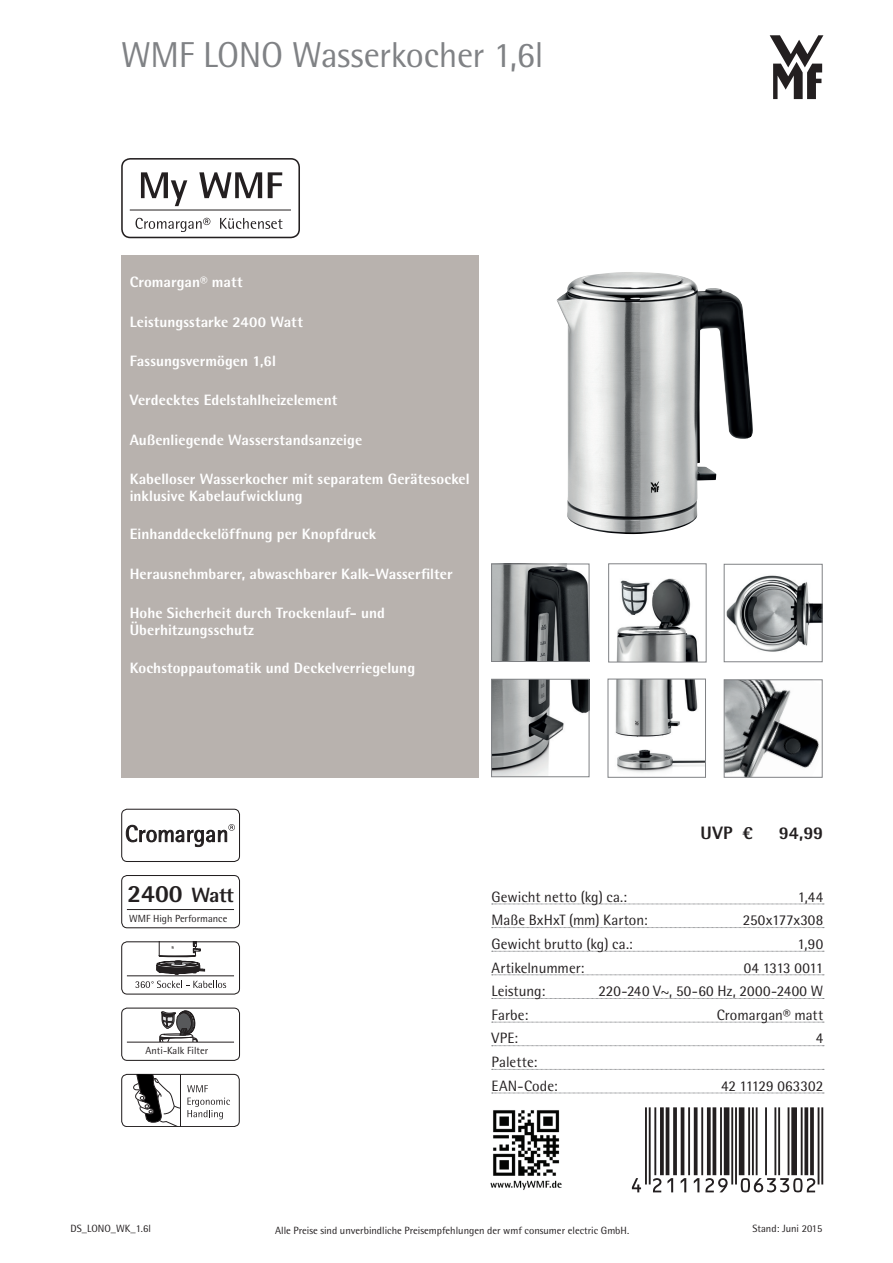
<style>
.page{position:relative;width:893px;height:1263px;background:#fff}
.page>*{position:absolute;margin:0;border:0;box-sizing:border-box;transform-origin:0 0}
.t1{font:36px "WMF Rotis";letter-spacing:-.01em;color:#808285}
.t2{font:700 24.9px "WMF Rotis";color:#231f20}
.t3{font:700 18px "WMF Rotis";letter-spacing:.01em;color:#231f20}
.t4{font:700 15px/16.5px "WMF Rotis";letter-spacing:.005em;color:#fff}
.t5{font:15px/23.5px "WMF Rotis";color:#231f20}
.t6{font:15px "WMF Rotis";letter-spacing:.02em;color:#231f20}
.t7{font:15px "WMF Rotis";letter-spacing:-.045em;color:#231f20}
.t8{font:10.5px "WMF Rotis";color:#231f20}
.t9{font:10.35px "WMF Rotis";color:#231f20}
.s1{font-size:20.7px}
</style>
<div class="page">
<svg style="left:770px;top:35px;width:53px;height:64px"></svg>
<img style="left:556px;top:272px;width:197px;height:262px">
<div style="left:121px;top:255px;width:358px;height:522px;background:#b8b2ae"></div>
<svg style="left:492px;top:904px;width:332px;height:1px"></svg>
<svg style="left:492px;top:927px;width:332px;height:1px"></svg>
<svg style="left:492px;top:951px;width:332px;height:1px"></svg>
<svg style="left:492px;top:974px;width:332px;height:1px"></svg>
<svg style="left:492px;top:998px;width:332px;height:1px"></svg>
<svg style="left:492px;top:1022px;width:332px;height:1px"></svg>
<svg style="left:492px;top:1045px;width:332px;height:1px"></svg>
<svg style="left:492px;top:1069px;width:332px;height:1px"></svg>
<svg style="left:492px;top:1093px;width:332px;height:1px"></svg>
<img style="left:726px;top:575px;width:94px;height:77px">
<div style="left:724px;top:564px;width:98px;height:98px;border:1px solid #808285"></div>
<img style="left:616px;top:578px;width:82px;height:82px">
<div style="left:608px;top:564px;width:98px;height:98px;border:1px solid #808285"></div>
<img style="left:493px;top:566px;width:94px;height:94px">
<div style="left:491px;top:564px;width:98px;height:98px;border:1px solid #808285"></div>
<div style="left:121px;top:875px;width:119px;height:53px;border:1px solid #231f20;border-radius:6px"></div>
<hr style="left:127px;top:909px;width:107px;height:1px;background:#231f20">
<div style="left:121px;top:1074px;width:119px;height:53px;border:1px solid #231f20;border-radius:6px"></div>
<svg style="left:132px;top:1074px;width:49px;height:53px"></svg>
<svg style="left:187px;top:1085px;width:43px;height:34px"></svg>
<div style="left:121px;top:809px;width:119px;height:53px;border:1px solid #231f20;border-radius:6px"></div>
<svg style="left:126px;top:824px;width:109px;height:23px"></svg>
<div style="left:121px;top:1007px;width:119px;height:54px;border:1px solid #231f20;border-radius:6px"></div>
<hr style="left:127px;top:1042px;width:107px;height:1px;background:#231f20">
<svg style="left:159px;top:1011px;width:39px;height:31px"></svg>
<div style="left:121px;top:941px;width:119px;height:53px;border:1px solid #231f20;border-radius:6px"></div>
<hr style="left:127px;top:975px;width:107px;height:1px;background:#231f20">
<svg style="left:135px;top:981px;width:91px;height:7px"></svg>
<svg style="left:157px;top:941px;width:48px;height:33px"></svg>
<img style="left:615px;top:681px;width:89px;height:92px">
<div style="left:608px;top:679px;width:98px;height:98px;border:1px solid #808285"></div>
<img style="left:493px;top:681px;width:94px;height:94px">
<div style="left:491px;top:679px;width:98px;height:98px;border:1px solid #808285"></div>
<svg style="left:632px;top:1107px;width:191px;height:85px"></svg>
<div style="left:121px;top:158px;width:179px;height:80px;border:2px solid #231f20;border-radius:8px"></div>
<hr style="left:130px;top:210px;width:161px;height:1px;background:#231f20">
<svg style="left:141px;top:172px;width:46px;height:34px"></svg>
<svg style="left:199px;top:172px;width:63px;height:26px"></svg>
<svg style="left:268px;top:172px;width:14px;height:26px"></svg>
<svg style="left:136px;top:218px;width:74px;height:14px"></svg>
<svg style="left:220px;top:218px;width:62px;height:11px"></svg>
<img style="left:726px;top:682px;width:93px;height:93px">
<div style="left:724px;top:680px;width:98px;height:97px;border:1px solid #808285"></div>
<img style="left:491px;top:1110px;width:71px;height:80px">
<h1 class="t1" style="left:121px;top:33px;width:424px">WMF LONO Wasserkocher 1,6l</h1>
<p class="t4" style="left:130px;top:274px;width:115px">Cromargan® matt</p>
<p class="t4" style="left:130px;top:313px;width:175px">Leistungsstarke 2400 Watt</p>
<p class="t4" style="left:130px;top:352px;width:148px">Fassungsvermögen 1,6l</p>
<p class="t4" style="left:130px;top:392px;width:209px">Verdecktes Edelstahlheizelement</p>
<p class="t4" style="left:130px;top:431px;width:234px">Außenliegende Wasserstandsanzeige</p>
<p class="t4" style="left:130px;top:471px;width:341px">Kabelloser Wasserkocher mit separatem Gerätesockel inklusive Kabelaufwicklung</p>
<p class="t4" style="left:130px;top:526px;width:248px">Einhanddeckelöffnung per Knopfdruck</p>
<p class="t4" style="left:130px;top:565px;width:324px">Herausnehmbarer, abwaschbarer Kalk-Wasserfilter</p>
<p class="t4" style="left:130px;top:604px;width:257px">Hohe Sicherheit durch Trockenlauf- und<br>Überhitzungsschutz</p>
<p class="t4" style="left:130px;top:660px;width:287px">Kochstoppautomatik und Deckelverriegelung</p>
<h2 class="t2" style="left:127px;top:878px;width:108px">2400 <span class="s1">Watt</span></h2>
<p class="t9" style="left:129px;top:912px;width:100px">WMF High Performance</p>
<p class="t9" style="left:146px;top:1044px;width:64px">Anti-Kalk Filter</p>
<p class="t3" style="left:701px;top:821px;width:54px">UVP €</p>
<p class="t3" style="left:779px;top:821px;width:46px">94,99</p>
<p class="t5" style="left:492px;top:885px;width:137px">Gewicht netto (kg) ca.:</p>
<p class="t5" style="left:798px;top:885px;width:27px">1,44</p>
<p class="t5" style="left:492px;top:908px;width:158px">Maße BxHxT (mm) Karton:</p>
<p class="t5" style="left:743px;top:908px;width:82px">250x177x308</p>
<p class="t5" style="left:492px;top:932px;width:143px">Gewicht brutto (kg) ca.:</p>
<p class="t5" style="left:797px;top:932px;width:27px">1,90</p>
<p class="t5" style="left:492px;top:955px;width:94px">Artikelnummer:</p>
<p class="t7" style="left:744px;top:958px;width:81px">04 1313 0011</p>
<p class="t5" style="left:492px;top:979px;width:55px">Leistung:</p>
<p class="t6" style="left:598px;top:982px;width:226px">220-240 V~, 50-60 Hz, 2000-2400 W</p>
<p class="t5" style="left:492px;top:1003px;width:38px">Farbe:</p>
<p class="t5" style="left:717px;top:1003px;width:108px">Cromargan® matt</p>
<p class="t5" style="left:492px;top:1026px;width:28px">VPE:</p>
<p class="t5" style="left:816px;top:1026px;width:9px">4</p>
<p class="t5" style="left:492px;top:1050px;width:68px">Palette:<br>EAN-Code:</p>
<p class="t5" style="left:721px;top:1074px;width:104px">42 11129 063302</p>
<p class="t8" style="left:71px;top:1223px;width:82px">DS_LONO_WK_1.6l</p>
<p class="t8" style="left:275px;top:1225px;width:355px">Alle Preise sind unverbindliche Preisempfehlungen der wmf consumer electric GmbH.</p>
<p class="t8" style="left:752px;top:1223px;width:71px">Stand: Juni 2015</p>
</div>
